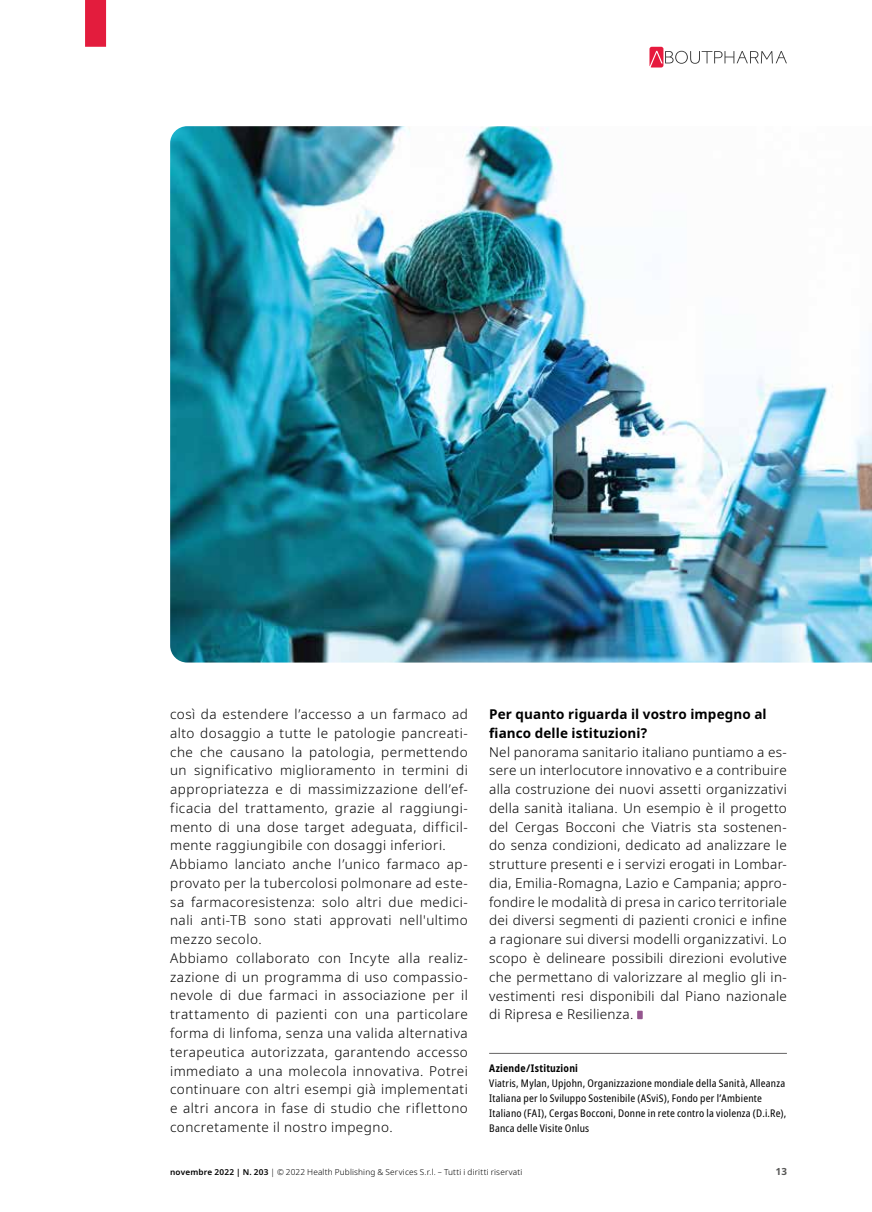
<style>
.page{position:relative;width:872px;height:1212px;background:#fff}
.page>*{position:absolute;margin:0;border:0;box-sizing:border-box;transform-origin:0 0}
.t1{font:300 13.5px/18.8px "Noto Sans";letter-spacing:.035em;color:#000}
.t2{font:700 13.5px/18.8px "Noto Sans";letter-spacing:.01em;color:#000}
.t3{font:condensed 10.5px/15px "Noto Sans";letter-spacing:.02em;color:#000}
.t4{font:700 condensed 10.5px "Noto Sans";letter-spacing:.02em;color:#000}
.t5{font:700 9.75px "Noto Sans";color:#575756}
.t6{font:300 8.25px "Noto Sans";letter-spacing:.025em;color:#000}
.s1{font-weight:600}
</style>
<div class="page">
<svg style="left:649px;top:47px;width:138px;height:21px"></svg>
<div style="left:85px;top:0;width:21px;height:47px;background:#e31c3d"></div>
<hr style="left:489px;top:1053px;width:298px;height:1px;background:#646363">
<svg style="left:637px;top:1011px;width:5px;height:8px"></svg>
<img style="left:170px;top:126px;width:702px;height:536px">
<p class="t1" style="left:170px;top:705px;width:299px">così da estendere l’accesso a un farmaco ad alto dosaggio a tutte le patologie pancreati&shy;che che causano la patologia, permettendo un significativo miglioramento in termini di appropriatezza e di massimizzazione dell’ef&shy;ficacia del trattamento, grazie al raggiungi&shy;mento di una dose target adeguata, difficil&shy;mente raggiungibile con dosaggi inferiori.<br>Abbiamo lanciato anche l’unico farmaco ap&shy;provato per la tubercolosi polmonare ad este&shy;sa farmacoresistenza: solo altri due medici&shy;nali anti-TB sono stati approvati nell'ultimo mezzo secolo.<br>Abbiamo collaborato con Incyte alla realiz&shy;zazione di un programma di uso compassio&shy;nevole di due farmaci in associazione per il trattamento di pazienti con una particolare forma di linfoma, senza una valida alternativa terapeutica autorizzata, garantendo accesso immediato a una molecola innovativa. Potrei continuare con altri esempi già implementati e altri ancora in fase di studio che riflettono concretamente il nostro impegno.</p>
<p class="t2" style="left:489px;top:705px;width:279px">Per quanto riguarda il vostro impegno al fianco delle istituzioni?</p>
<p class="t1" style="left:489px;top:743px;width:299px;text-align:justify">Nel panorama sanitario italiano puntiamo a es&shy;sere un interlocutore innovativo e a contribuire alla costruzione dei nuovi assetti organizzativi della sanità italiana. Un esempio è il progetto del Cergas Bocconi che Viatris sta sostenen&shy;do senza condizioni, dedicato ad analizzare le strutture presenti e i servizi erogati in Lombar&shy;dia, Emilia-Romagna, Lazio e Campania; appro&shy;fondire le modalità di presa in carico territoriale dei diversi segmenti di pazienti cronici e infine a ragionare sui diversi modelli organizzativi. Lo scopo è delineare possibili direzioni evolutive che permettano di valorizzare al meglio gli in&shy;vestimenti resi disponibili dal Piano nazionale di Ripresa e Resilienza.</p>
<p class="t4" style="left:489px;top:1060px;width:90px">Aziende/Istituzioni</p>
<p class="t3" style="left:489px;top:1075px;width:299px">Viatris, Mylan, Upjohn, Organizzazione mondiale della Sanità, Alleanza Italiana per lo Sviluppo Sostenibile (ASviS), Fondo per l’Ambiente Italiano (FAI), Cergas Bocconi, Donne in rete contro la violenza (D.i.Re), Banca delle Visite Onlus</p>
<p class="t6" style="left:170px;top:1166px;width:354px"><span class="s1">novembre 2022 | N. 203</span> | © 2022 Health Publishing &amp; Services S.r.l. – Tutti i diritti riservati</p>
<p class="t5" style="left:776px;top:1164px;width:12px">13</p>
</div>
